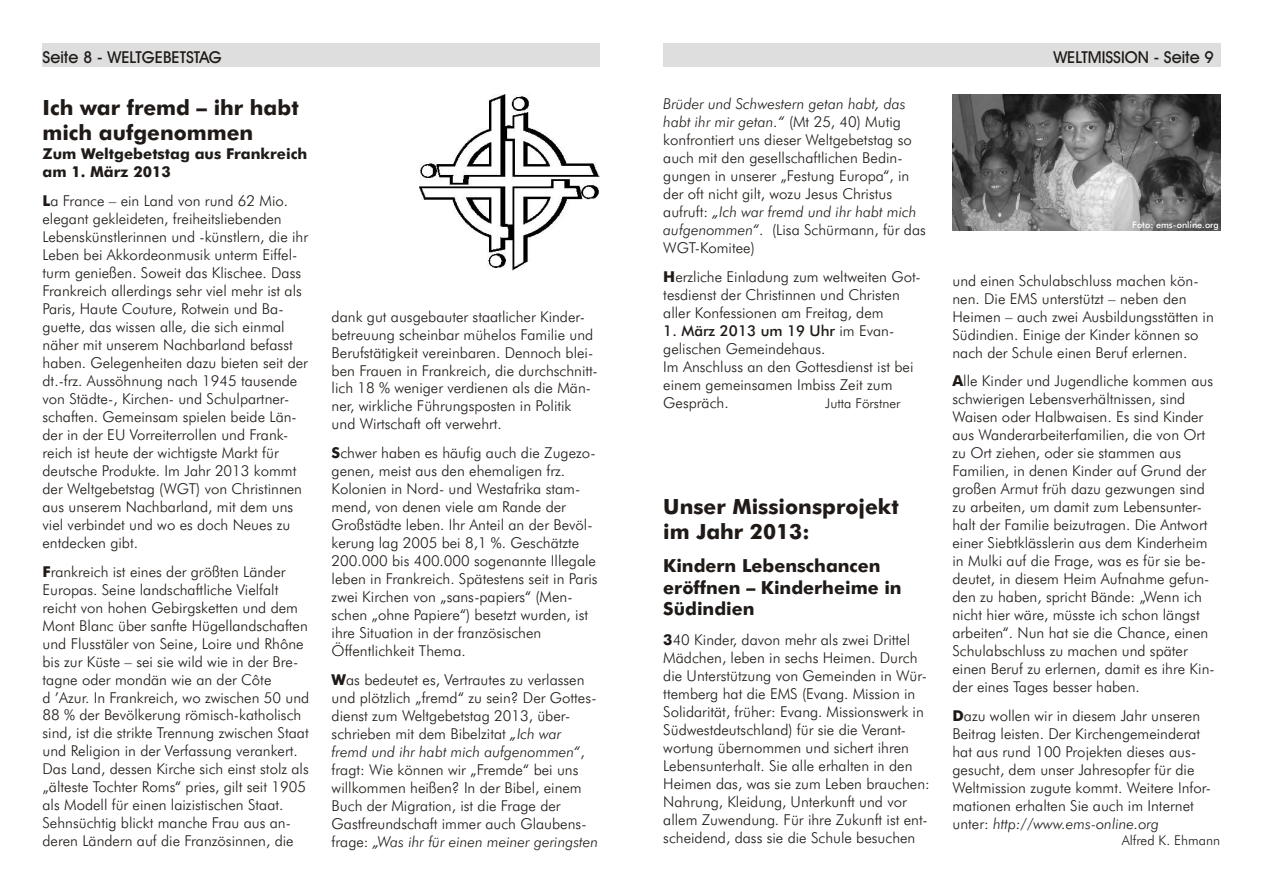
<style>
.page{position:relative;width:1263px;height:894px;background:#fff}
.page>*{position:absolute;margin:0;border:0;box-sizing:border-box;transform-origin:0 0}
.t1{font:700 21px/25.2px "Futura Md BT";color:#1f1a17}
.t2{font:700 18px/21.6px "Futura Md BT";color:#1f1a17}
.t3{font:16.5px "Avant Garde Md BT";color:#1f1a17}
.t4{font:15px/18px "Futura Lt BT";color:#1f1a17}
.t5{font:700 15px/18px "Futura Md BT";color:#1f1a17}
.t6{font:15px "Futura Md BT";color:#1f1a17}
.t7{font:13.5px "Futura Lt BT";color:#1f1a17}
.t8{font:9px "Futura Md BT";color:#fff}
.s1{font-family:"Futura Md BT";font-weight:700}
.s2{font-style:italic}
.s3{font-family:"Futura Lt BT"}
</style>
<div class="page">
<div style="left:43px;top:44px;width:557px;height:23px;background:#dedede"></div>
<div style="left:663px;top:44px;width:557px;height:23px;background:#dedede"></div>
<img style="left:952px;top:95px;width:268px;height:135px">
<img style="left:419px;top:95px;width:181px;height:176px">
<p class="t3" style="left:43px;top:50px;width:181px">Seite 8 - WELTGEBETSTAG</p>
<p class="t3" style="left:1053px;top:50px;width:162px">WELTMISSION - Seite 9</p>
<h1 class="t1" style="left:43px;top:97px;width:258px">Ich war fremd – ihr habt mich aufgenommen</h1>
<p class="t5" style="left:43px;top:147px;width:266px">Zum Weltgebetstag aus Frankreich am 1. März 2013</p>
<p class="t4" style="left:43px;top:193px;width:267px"><span class="s1">L</span>a France – ein Land von rund 62 Mio. elegant gekleideten, freiheitsliebenden Lebenskünstlerinnen und -künstlern, die ihr Leben bei Akkordeonmusik unterm Eiffel&shy;turm genießen. Soweit das Klischee. Dass Frankreich allerdings sehr viel mehr ist als Paris, Haute Couture, Rotwein und Ba&shy;guette, das wissen alle, die sich einmal näher mit unserem Nachbarland befasst haben. Gelegenheiten dazu bieten seit der dt.-frz. Aussöhnung nach 1945 tausende von Städte-, Kirchen- und Schulpartner&shy;schaften. Gemeinsam spielen beide Län&shy;der in der EU Vorreiterrollen und Frank&shy;reich ist heute der wichtigste Markt für deutsche Produkte. Im Jahr 2013 kommt der Weltgebetstag (WGT) von Christinnen aus unserem Nachbarland, mit dem uns viel verbindet und wo es doch Neues zu entdecken gibt.</p>
<p class="t4" style="left:43px;top:564px;width:268px"><span class="s1">F</span>rankreich ist eines der größten Länder Europas. Seine landschaftliche Vielfalt reicht von hohen Gebirgsketten und dem Mont Blanc über sanfte Hügellandschaften und Flusstäler von Seine, Loire und Rhône bis zur Küste – sei sie wild wie in der Bre&shy;tagne oder mondän wie an der Côte<br>d ’Azur. In Frankreich, wo zwischen 50 und 88 % der Bevölkerung römisch-katholisch sind, ist die strikte Trennung zwischen Staat und Religion in der Verfassung verankert.<br>Das Land, dessen Kirche sich einst stolz als „älteste Tochter Roms“ pries, gilt seit 1905 als Modell für einen laizistischen Staat.<br>Sehnsüchtig blickt manche Frau aus an&shy;deren Ländern auf die Französinnen, die</p>
<p class="t4" style="left:332px;top:309px;width:268px">dank gut ausgebauter staatlicher Kinder&shy;betreuung scheinbar mühelos Familie und Berufstätigkeit vereinbaren. Dennoch blei&shy;ben Frauen in Frankreich, die durchschnitt&shy;lich 18 % weniger verdienen als die Män&shy;ner, wirkliche Führungsposten in Politik und Wirtschaft oft verwehrt.</p>
<p class="t4" style="left:332px;top:445px;width:267px"><span class="s1">S</span>chwer haben es häufig auch die Zugezo&shy;genen, meist aus den ehemaligen frz.<br>Kolonien in Nord- und Westafrika stam&shy;mend, von denen viele am Rande der Großstädte leben. Ihr Anteil an der Bevöl&shy;kerung lag 2005 bei 8,1 %. Geschätzte 200.000 bis 400.000 sogenannte Illegale leben in Frankreich. Spätestens seit in Paris zwei Kirchen von „sans-papiers“ (Men&shy;schen „ohne Papiere“) besetzt wurden, ist ihre Situation in der französischen Öffentlichkeit Thema.</p>
<p class="t4" style="left:332px;top:672px;width:268px"><span class="s1">W</span>as bedeutet es, Vertrautes zu verlassen und plötzlich „fremd“ zu sein? Der Gottes&shy;dienst zum Weltgebetstag 2013, über&shy;schrieben mit dem Bibelzitat <span class="s2">„Ich war fremd und ihr habt mich aufgenommen“</span>, fragt: Wie können wir „Fremde“ bei uns willkommen heißen? In der Bibel, einem Buch der Migration, ist die Frage der Gastfreundschaft immer auch Glaubens&shy;frage: <span class="s2">„Was ihr für einen meiner geringsten</span></p>
<p class="t4" style="left:663px;top:96px;width:264px"><span class="s2">Brüder und Schwestern getan habt, das habt ihr mir getan.“</span> (Mt 25, 40) Mutig konfrontiert uns dieser Weltgebetstag so auch mit den gesellschaftlichen Bedin&shy;gungen in unserer „Festung Europa“, in der oft nicht gilt, wozu Jesus Christus aufruft: <span class="s2">„Ich war fremd und ihr habt mich aufgenommen“</span>. (Lisa Schürmann, für das WGT-Komitee)</p>
<p class="t4" style="left:663px;top:269px;width:259px"><span class="s1">H</span>erzliche Einladung zum weltweiten Got&shy;tesdienst der Christinnen und Christen aller Konfessionen am Freitag, dem</p>
<p class="t6" style="left:663px;top:324px;width:232px">1. März 2013 um 19 Uhr <span class="s3">im Evan-</span></p>
<p class="t4" style="left:663px;top:341px;width:252px">gelischen Gemeindehaus.<br>Im Anschluss an den Gottesdienst ist bei einem gemeinsamen Imbiss Zeit zum<br>Gespräch.</p>
<p class="t7" style="left:825px;top:397px;width:77px">Jutta Förstner</p>
<h1 class="t1" style="left:663px;top:496px;width:237px">Unser Missionsprojekt im Jahr 2013:</h1>
<p class="t2" style="left:663px;top:557px;width:240px">Kindern Lebenschancen eröffnen – Kinderheime in<br>Südindien</p>
<p class="t4" style="left:663px;top:632px;width:268px"><span class="s1">3</span>40 Kinder, davon mehr als zwei Drittel Mädchen, leben in sechs Heimen. Durch die Unterstützung von Gemeinden in Wür&shy;ttemberg hat die EMS (Evang. Mission in Solidarität, früher: Evang. Missionswerk in Südwestdeutschland) für sie die Verant&shy;wortung übernommen und sichert ihren Lebensunterhalt. Sie alle erhalten in den Heimen das, was sie zum Leben brauchen:<br>Nahrung, Kleidung, Unterkunft und vor allem Zuwendung. Für ihre Zukunft ist ent&shy;scheidend, dass sie die Schule besuchen</p>
<p class="t8" style="left:1132px;top:221px;width:88px">Foto: ems-online.org</p>
<p class="t4" style="left:952px;top:273px;width:263px">und einen Schulabschluss machen kön&shy;nen. Die EMS unterstützt – neben den Heimen – auch zwei Ausbildungsstätten in Südindien. Einige der Kinder können so nach der Schule einen Beruf erlernen.</p>
<p class="t4" style="left:952px;top:373px;width:264px"><span class="s1">A</span>lle Kinder und Jugendliche kommen aus schwierigen Lebensverhältnissen, sind Waisen oder Halbwaisen. Es sind Kinder aus Wanderarbeiterfamilien, die von Ort zu Ort ziehen, oder sie stammen aus Familien, in denen Kinder auf Grund der großen Armut früh dazu gezwungen sind zu arbeiten, um damit zum Lebensunter&shy;halt der Familie beizutragen. Die Antwort einer Siebtklässlerin aus dem Kinderheim in Mulki auf die Frage, was es für sie be&shy;deutet, in diesem Heim Aufnahme gefun&shy;den zu haben, spricht Bände: „Wenn ich nicht hier wäre, müsste ich schon längst arbeiten“. Nun hat sie die Chance, einen Schulabschluss zu machen und später einen Beruf zu erlernen, damit es ihre Kin&shy;der eines Tages besser haben.</p>
<p class="t4" style="left:952px;top:708px;width:260px"><span class="s1">D</span>azu wollen wir in diesem Jahr unseren Beitrag leisten. Der Kirchengemeinderat hat aus rund 100 Projekten dieses aus&shy;gesucht, dem unser Jahresopfer für die Weltmission zugute kommt. Weitere Infor&shy;mationen erhalten Sie auch im Internet unter: <span class="s2">http://www.ems-online.org</span></p>
<p class="t7" style="left:1122px;top:835px;width:100px">Alfred K. Ehmann</p>
</div>
